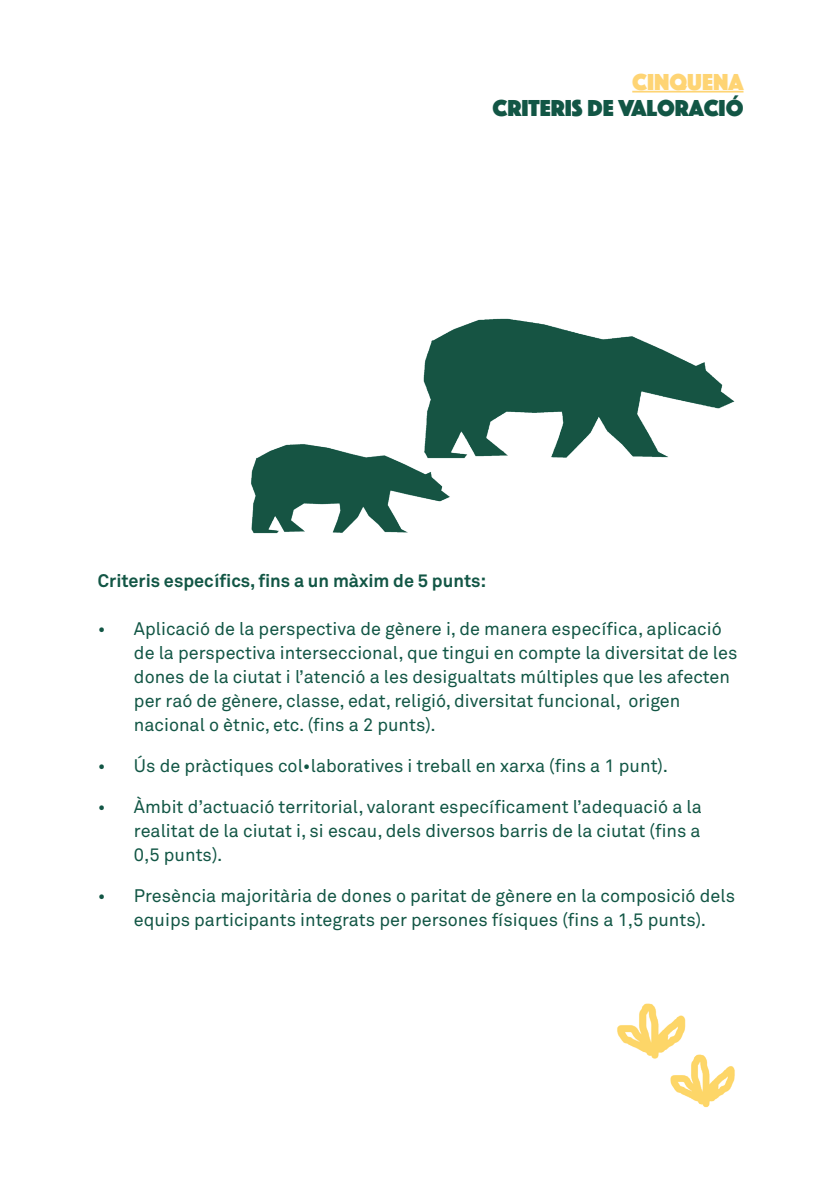
<style>
.page{position:relative;width:840px;height:1191px;background:#fff}
.page>*{position:absolute;margin:0;border:0;box-sizing:border-box;transform-origin:0 0}
.t1{font:24px "Phosphate Solid";color:#125645}
.t2{font:24px "Phosphate Solid";color:#fed474}
.t3{font:18px/24px "Akkurat Std";color:#125645}
.t4{font:700 18px "Akkurat Std";color:#125645}
</style>
<div class="page">
<img style="left:423px;top:318px;width:312px;height:140px">
<img style="left:251px;top:420px;width:217px;height:114px">
<hr style="left:632px;top:91px;width:111px;height:2px;background:#fed474">
<img style="left:670px;top:1054px;width:65px;height:54px">
<img style="left:617px;top:1003px;width:76px;height:58px">
<h1 class="t2" style="left:632px;top:65px;width:113px">CINQUENA</h1>
<h1 class="t1" style="left:492px;top:91px;width:252px">CRITERIS DE VALORACIÓ</h1>
<p class="t4" style="left:98px;top:569px;width:390px">Criteris específics, fins a un màxim de 5 punts:</p>
<p class="t3" style="left:134px;top:616px;width:604px;text-indent:-36px">• Aplicació de la perspectiva de gènere i, de manera específica, aplicació de la perspectiva interseccional, que tingui en compte la diversitat de les dones de la ciutat i l’atenció a les desigualtats múltiples que les afecten per raó de gènere, classe, edat, religió, diversitat funcional, origen nacional o ètnic, etc. (fins a 2 punts).</p>
<p class="t3" style="left:98px;top:753px;width:571px">• Ús de pràctiques col•laboratives i treball en xarxa (fins a 1 punt).</p>
<p class="t3" style="left:134px;top:794px;width:569px;text-align:justify;text-indent:-36px">• Àmbit d’actuació territorial, valorant específicament l’adequació a la realitat de la ciutat i, si escau, dels diversos barris de la ciutat (fins a 0,5 punts).</p>
<p class="t3" style="left:98px;top:883px;width:638px;text-align:center">• Presència majoritària de dones o paritat de gènere en la composició dels equips participants integrats per persones físiques (fins a 1,5 punts).</p>
</div>
